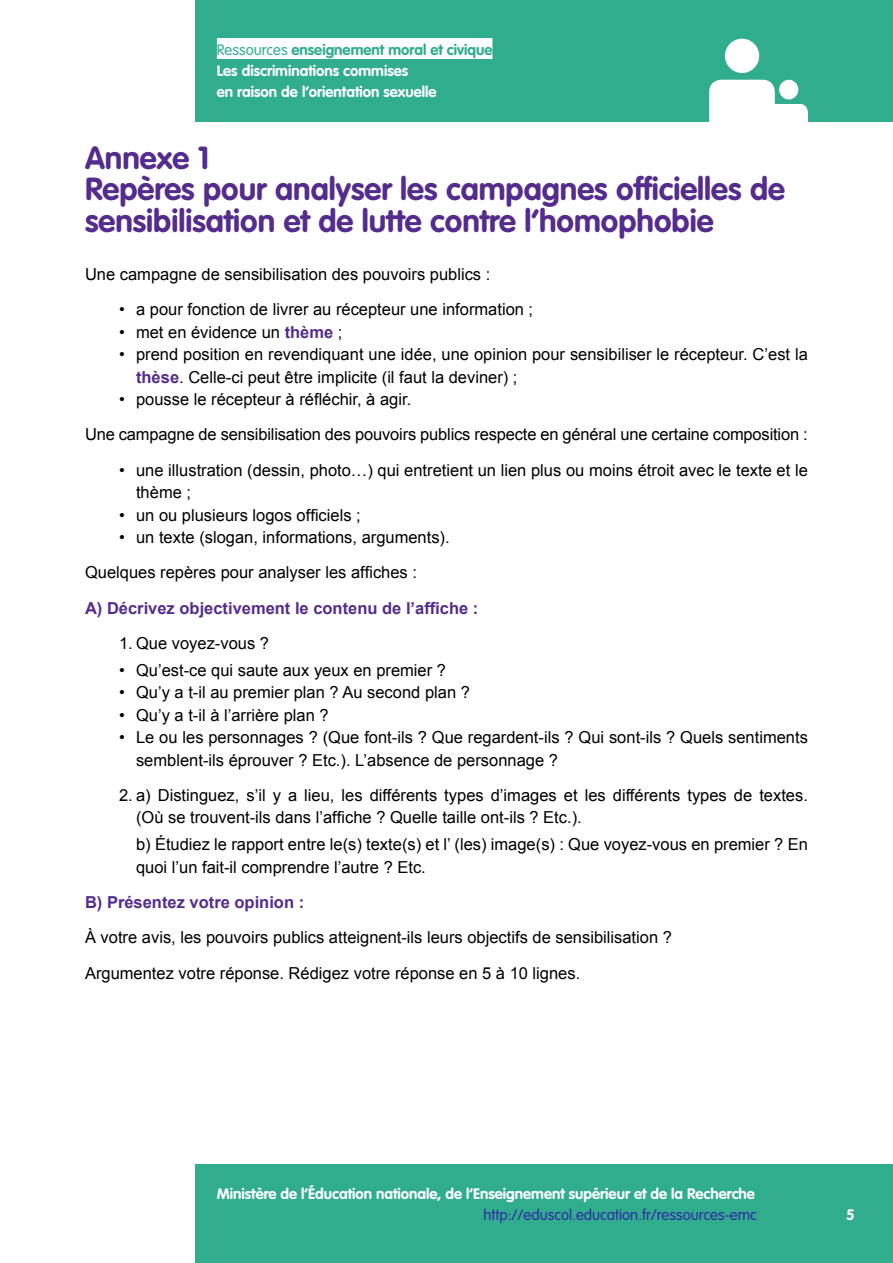
<style>
.page{position:relative;width:893px;height:1263px;background:#fff}
.page>*{position:absolute;margin:0;border:0;box-sizing:border-box;transform-origin:0 0}
.Titre_2{font:700 31.5px/31.5px "VAG Rounded Std";color:#542c8d}
.t1{font:16.5px/22.5px "Arial";color:#000}
.t2{font:700 16.5px "Arial";color:#542c8d}
.t3{font:700 15px/21px "VAG Rounded Std";color:#fff}
.t4{font:300 15px "VAG Rounded Std";color:#3229a7}
.s1{font-weight:300;color:#2fad8d}
.s2{color:#2fad8d}
.s3{font-weight:700;color:#542c8d}
</style>
<div class="page">
<div style="left:196px;top:0;width:697px;height:122px;background:#2fad8d"></div>
<div style="left:779px;top:80px;width:19px;height:19px;background:#fff;border-radius:50%"></div>
<div style="left:709px;top:80px;width:66px;height:86px;background:#fff;border-radius:12px"></div>
<div style="left:758px;top:104px;width:50px;height:62px;background:#fff;border-radius:8px"></div>
<div style="left:725px;top:39px;width:34px;height:34px;background:#fff;border-radius:50%"></div>
<div style="left:217px;top:38px;width:275px;height:21px;background:#fff"></div>
<div style="left:196px;top:1164px;width:697px;height:99px;background:#2fad8d"></div>
<p class="t3" style="left:217px;top:39px;width:277px"><span class="s1">Ressources</span> <span class="s2">enseignement moral et civique<br></span>Les discriminations commises<br>en raison de l’orientation sexuelle</p>
<h2 class="Titre_2" style="left:85px;top:143px;width:701px">Annexe 1<br>Repères pour analyser les campagnes officielles de sensibilisation et de lutte contre l’homophobie</h2>
<p class="t1" style="left:85px;top:263px;width:407px">Une campagne de sensibilisation des pouvoirs publics :</p>
<p class="t1" style="left:119px;top:298px;width:416px">• a pour fonction de livrer au récepteur une information ;</p>
<p class="t1" style="left:119px;top:321px;width:225px">• met en évidence un <span class="s3">thème</span> ;</p>
<p class="t1" style="left:136px;top:343px;width:673px;text-indent:-17px">• prend position en revendiquant une idée, une opinion pour sensibiliser le récepteur. C’est la <span class="s3">thèse</span>. Celle-ci peut être implicite (il faut la deviner) ;</p>
<p class="t1" style="left:119px;top:388px;width:294px">• pousse le récepteur à réfléchir, à agir.</p>
<p class="t1" style="left:85px;top:423px;width:724px">Une campagne de sensibilisation des pouvoirs publics respecte en général une certaine composition :</p>
<p class="t1" style="left:136px;top:459px;width:673px;text-indent:-17px">• une illustration (dessin, photo…) qui entretient un lien plus ou moins étroit avec le texte et le thème ;</p>
<p class="t1" style="left:119px;top:504px;width:243px">• un ou plusieurs logos officiels ;</p>
<p class="t1" style="left:119px;top:526px;width:332px">• un texte (slogan, informations, arguments).</p>
<p class="t1" style="left:85px;top:561px;width:333px">Quelques repères pour analyser les affiches :</p>
<p class="t2" style="left:85px;top:597px;width:395px">A) Décrivez objectivement le contenu de l’affiche :</p>
<p class="t1" style="left:119px;top:632px;width:151px">1. Que voyez-vous ?</p>
<p class="t1" style="left:119px;top:659px;width:328px">• Qu’est-ce qui saute aux yeux en premier ?</p>
<p class="t1" style="left:119px;top:681px;width:352px">• Qu’y a t-il au premier plan ? Au second plan ?</p>
<p class="t1" style="left:119px;top:704px;width:211px">• Qu’y a t-il à l’arrière plan ?</p>
<p class="t1" style="left:136px;top:726px;width:673px;text-indent:-17px">• Le ou les personnages ? (Que font-ils ? Que regardent-ils ? Qui sont-ils ? Quels sentiments semblent-ils éprouver ? Etc.). L’absence de personnage ?</p>
<p class="t1" style="left:136px;top:784px;width:673px;text-indent:-17px">2. a) Distinguez, s’il y a lieu, les différents types d’images et les différents types de textes. (Où se trouvent-ils dans l’affiche ? Quelle taille ont-ils ? Etc.).</p>
<p class="t1" style="left:136px;top:833px;width:673px">b) Étudiez le rapport entre le(s) texte(s) et l’ (les) image(s) : Que voyez-vous en premier ? En quoi l’un fait-il comprendre l’autre ? Etc.</p>
<p class="t2" style="left:85px;top:891px;width:221px">B) Présentez votre opinion :</p>
<p class="t1" style="left:85px;top:926px;width:588px">À votre avis, les pouvoirs publics atteignent-ils leurs objectifs de sensibilisation ?</p>
<p class="t1" style="left:85px;top:962px;width:497px">Argumentez votre réponse. Rédigez votre réponse en 5 à 10 lignes.</p>
<p class="t3" style="left:217px;top:1184px;width:540px">Ministère de l’Éducation nationale, de l’Enseignement supérieur et de la Recherche</p>
<p class="t4" style="left:483px;top:1206px;width:275px">http://eduscol.education.fr/ressources-emc</p>
<p class="t3" style="left:846px;top:1204px;width:10px">5</p>
</div>
